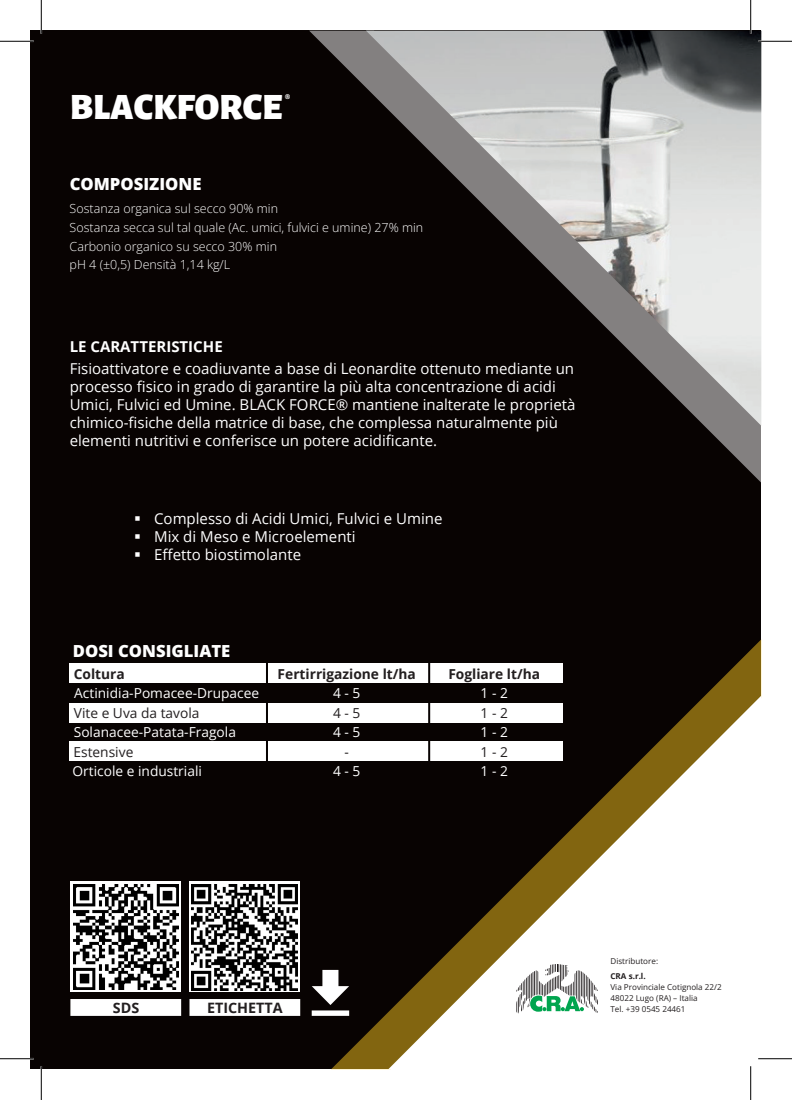
<style>
.page{position:relative;width:792px;height:1100px;background:#fff}
.page>*{position:absolute;margin:0;border:0;box-sizing:border-box;transform-origin:0 0}
.t1{font:900 37.5px "Alegreya Sans";color:#fff}
.t2{font:800 16.62px "Open Sans";color:#fff}
.t3{font:15px/18px "Open Sans";color:#fff}
.t4{font:700 15px "Open Sans";color:#fff}
.t5{font:15px "Wingdings";color:#fff}
.t6{font:700 14.38px "Open Sans";color:#231f20}
.t7{font:13.75px "Open Sans";color:#fff}
.t8{font:700 13.75px "Open Sans";color:#231f20}
.t9{font:13.75px "Open Sans";color:#fff}
.t10{font:13.75px "Open Sans";color:#231f20}
.t11{font:13.75px "Open Sans";color:#231f20}
.t12{font:300 12.5px/18.8px "Open Sans";color:#fff}
.t13{font:900 12.5px "Alegreya Sans";color:#fff}
.t14{font:8.12px/11.1px "Open Sans";color:#231f20}
.t15{font:700 8.12px "Open Sans";color:#231f20}
</style>
<div class="page">
<div style="left:31px;top:31px;width:730px;height:1038px;background:#080302"></div>
<svg style="left:331px;top:640px;width:430px;height:429px"></svg>
<svg style="left:309px;top:31px;width:452px;height:452px"></svg>
<svg style="left:388px;top:695px;width:373px;height:374px;fill:#fff"></svg>
<svg style="left:516px;top:964px;width:82px;height:49px;background:#b3c6bc"></svg>
<img style="left:366px;top:31px;width:395px;height:395px">
<div style="left:71px;top:1000px;width:109px;height:14px;background:#fff"></div>
<hr style="left:73px;top:1013px;width:106px;height:2px;background:#fff">
<svg style="left:179px;top:999px;width:2px;height:16px"></svg>
<svg style="left:70px;top:999px;width:3px;height:16px"></svg>
<hr style="left:73px;top:999px;width:106px;height:2px;background:#fff">
<div style="left:190px;top:1000px;width:109px;height:14px;background:#fff"></div>
<hr style="left:192px;top:1013px;width:106px;height:2px;background:#fff">
<svg style="left:298px;top:999px;width:2px;height:16px"></svg>
<svg style="left:189px;top:999px;width:3px;height:16px"></svg>
<hr style="left:192px;top:999px;width:106px;height:2px;background:#fff">
<svg style="left:311px;top:969px;width:38px;height:46px"></svg>
<div style="left:70px;top:881px;width:111px;height:111px;background:#fff"></div>
<svg style="left:189px;top:881px;width:111px;height:111px"></svg>
<img style="left:73px;top:884px;width:105px;height:105px">
<img style="left:192px;top:884px;width:105px;height:106px">
<div style="left:70px;top:663px;width:492px;height:19px;background:#fff"></div>
<div style="left:70px;top:703px;width:492px;height:19px;background:#fff"></div>
<div style="left:70px;top:741px;width:492px;height:20px;background:#fff"></div>
<hr style="left:428px;top:661px;width:2px;height:114px;background:#080302">
<hr style="left:266px;top:661px;width:2px;height:119px;background:#080302">
<hr style="left:0;top:40px;width:34px;height:2px;background:#fff">
<hr style="left:757px;top:40px;width:34px;height:2px;background:#fff">
<hr style="left:0;top:1057px;width:34px;height:2px;background:#fff">
<hr style="left:757px;top:1057px;width:34px;height:2px;background:#fff">
<hr style="left:40px;top:0;width:2px;height:34px;background:#fff">
<hr style="left:40px;top:1066px;width:2px;height:33px;background:#fff">
<hr style="left:749px;top:0;width:2px;height:34px;background:#fff">
<hr style="left:749px;top:1066px;width:2px;height:33px;background:#fff">
<hr style="left:0;top:41px;width:34px;height:1px;background:#000">
<hr style="left:757px;top:41px;width:34px;height:1px;background:#000">
<hr style="left:0;top:1058px;width:34px;height:1px;background:#000">
<hr style="left:757px;top:1058px;width:34px;height:1px;background:#000">
<hr style="left:41px;top:0;width:1px;height:34px;background:#000">
<hr style="left:41px;top:1066px;width:1px;height:33px;background:#000">
<hr style="left:750px;top:0;width:1px;height:34px;background:#000">
<hr style="left:750px;top:1066px;width:1px;height:33px;background:#000">
<p class="t13" style="left:285px;top:89px;width:7px">®</p>
<h1 class="t1" style="left:70px;top:77px;width:214px">BLACKFORCE</h1>
<p class="t2" style="left:70px;top:171px;width:133px">COMPOSIZIONE</p>
<p class="t12" style="left:70px;top:199px;width:355px">Sostanza organica sul secco 90% min<br>Sostanza secca sul tal quale (Ac. umici, fulvici e umine) 27% min Carbonio organico su secco 30% min<br>pH 4 (±0,5) Densità 1,14 kg/L</p>
<p class="t4" style="left:70px;top:336px;width:154px">LE CARATTERISTICHE</p>
<p class="t3" style="left:70px;top:359px;width:507px">Fisioattivatore e coadiuvante a base di Leonardite ottenuto mediante un processo fisico in grado di garantire la più alta concentrazione di acidi Umici, Fulvici ed Umine. BLACK FORCE® mantiene inalterate le proprietà chimico-fisiche della matrice di base, che complessa naturalmente più elementi nutritivi e conferisce un potere acidificante.</p>
<p class="t3" style="left:134px;top:509px;width:310px">▪ Complesso di Acidi Umici, Fulvici e Umine</p>
<p class="t5" style="left:134px;top:528px;width:8px">▪</p>
<p class="t3" style="left:134px;top:545px;width:168px">▪ Effetto biostimolante</p>
<p class="t3" style="left:154px;top:527px;width:203px">Mix di Meso e Microelementi</p>
<p class="t2" style="left:73px;top:637px;width:159px">DOSI CONSIGLIATE</p>
<p class="t8" style="left:74px;top:664px;width:52px">Coltura</p>
<p class="t7" style="left:74px;top:683px;width:186px">Actinidia-Pomacee-Drupacee</p>
<p class="t7" style="left:74px;top:722px;width:164px">Solanacee-Patata-Fragola</p>
<p class="t10" style="left:74px;top:703px;width:127px">Vite e Uva da tavola</p>
<p class="t11" style="left:73px;top:742px;width:61px">Estensive</p>
<p class="t9" style="left:72px;top:761px;width:131px">Orticole e industriali</p>
<p class="t8" style="left:277px;top:664px;width:140px">Fertirrigazione lt/ha</p>
<p class="t8" style="left:448px;top:664px;width:93px">Fogliare lt/ha</p>
<p class="t7" style="left:333px;top:683px;width:29px">4 - 5</p>
<p class="t7" style="left:480px;top:683px;width:29px">1 - 2</p>
<p class="t10" style="left:333px;top:703px;width:29px">4 - 5</p>
<p class="t11" style="left:344px;top:742px;width:6px">-</p>
<p class="t10" style="left:480px;top:703px;width:29px">1 - 2</p>
<p class="t11" style="left:480px;top:742px;width:29px">1 - 2</p>
<p class="t7" style="left:480px;top:722px;width:29px">1 - 2</p>
<p class="t9" style="left:480px;top:761px;width:29px">1 - 2</p>
<p class="t7" style="left:333px;top:722px;width:29px">4 - 5</p>
<p class="t9" style="left:333px;top:761px;width:29px">4 - 5</p>
<p class="t14" style="left:610px;top:955px;width:49px">Distributore:</p>
<p class="t15" style="left:610px;top:970px;width:37px">CRA s.r.l.</p>
<p class="t14" style="left:610px;top:981px;width:113px">Via Provinciale Cotignola 22/2<br>48022 Lugo (RA) – Italia</p>
<p class="t6" style="left:113px;top:997px;width:28px">SDS</p>
<p class="t6" style="left:207px;top:997px;width:77px">ETICHETTA</p>
<p class="t14" style="left:610px;top:1003px;width:76px">Tel. +39 0545 24461</p>
</div>
